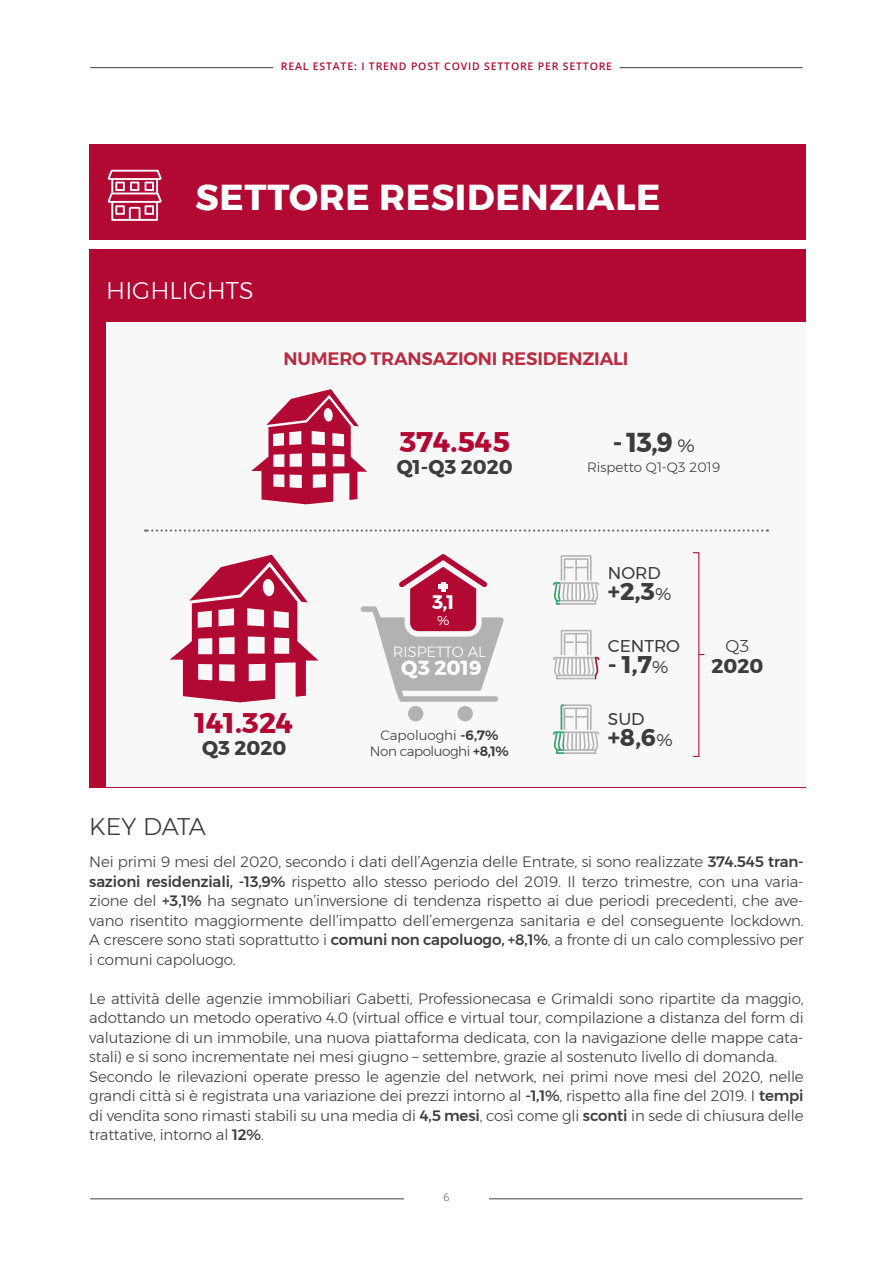
<style>
.page{position:relative;width:893px;height:1263px;background:#fff}
.page>*{position:absolute;margin:0;border:0;box-sizing:border-box;transform-origin:0 0}
.t1{font:700 36px "Montserrat";letter-spacing:.02em;color:#fff}
.t2{font:700 28.35px "Montserrat";color:#b10933}
.t3{font:700 27.3px "Montserrat";color:#3c3c3b;scale:.95 1}
.t4{font:700 24.15px "Montserrat";color:#3c3c3b}
.t5{font:300 24px "Montserrat";color:#fff}
.t6{font:300 24px "Montserrat";letter-spacing:-.015em;color:#3c3c3b}
.t7{font:700 20.25px "Montserrat";color:#fff}
.t8{font:700 19.8px "Montserrat";color:#3c3c3b}
.t9{font:700 19.5px "Montserrat";color:#fff;scale:.95 1}
.t10{font:600 18px "Montserrat";letter-spacing:-.01em;color:#b92c40}
.t11{font:16.95px "Montserrat";color:#3c3c3b}
.t12{font:300 16.95px "Montserrat";color:#3c3c3b}
.t13{font:300 15px/19.5px "Montserrat";letter-spacing:-.01em;color:#3c3c3b;text-align:justify}
.t14{font:300 14.7px "Montserrat";color:#fff}
.t15{font:300 13.5px/16.5px "Montserrat";letter-spacing:-.03em;color:#3c3c3b;text-align:center}
.t16{font:300 13.5px "Montserrat";color:#3c3c3b}
.t17{font:12.9px "Montserrat";color:#fff}
.t18{font:600 10.5px "Open Sans";letter-spacing:.08em;color:#b10933}
.t19{font:300 10.5px "Open Sans";color:#3c3c3b}
.s1{font-weight:400;font-size:18px}
.s2{font-weight:400;font-size:16.95px}
.s3{font-weight:600}
.s4{font-weight:500}
</style>
<div class="page">
<hr style="left:90px;top:67px;width:183px;height:1px;background:#3c3c3b">
<hr style="left:620px;top:67px;width:183px;height:1px;background:#3c3c3b">
<hr style="left:90px;top:1198px;width:314px;height:1px;background:#3c3c3b">
<hr style="left:489px;top:1198px;width:314px;height:1px;background:#3c3c3b">
<div style="left:89px;top:249px;width:717px;height:538px;background:#b10933"></div>
<div style="left:106px;top:322px;width:700px;height:465px;background:#f8f8f8"></div>
<div style="left:89px;top:145px;width:717px;height:95px;background:#b10933"></div>
<svg style="left:108px;top:170px;width:54px;height:51px"></svg>
<svg style="left:145px;top:529px;width:623px;height:3px"></svg>
<svg style="left:170px;top:555px;width:149px;height:147px"></svg>
<svg style="left:553px;top:704px;width:46px;height:50px"></svg>
<svg style="left:553px;top:630px;width:46px;height:49px"></svg>
<svg style="left:553px;top:555px;width:46px;height:50px"></svg>
<div style="left:408px;top:706px;width:15px;height:15px;background:#b3b2b2;border-radius:50%"></div>
<div style="left:457px;top:706px;width:16px;height:15px;background:#b3b2b2;border-radius:50%"></div>
<svg style="left:361px;top:554px;width:143px;height:148px"></svg>
<div style="left:441px;top:582px;width:5px;height:9px;background:#fff"></div>
<svg style="left:251px;top:389px;width:116px;height:115px"></svg>
<p class="t18" style="left:281px;top:59px;width:333px">REAL ESTATE: I TREND POST COVID SETTORE PER SETTORE</p>
<h1 class="t1" style="left:196px;top:168px;width:466px">SETTORE RESIDENZIALE</h1>
<h3 class="t5" style="left:106px;top:272px;width:149px">HIGHLIGHTS</h3>
<p class="t10" style="left:283px;top:344px;width:347px">NUMERO TRANSAZIONI RESIDENZIALI</p>
<h2 class="t2" style="left:400px;top:419px;width:112px">374.545</h2>
<h3 class="t8" style="left:397px;top:451px;width:117px">Q1-Q3 2020</h3>
<h3 class="t3" style="left:613px;top:420px;width:87px">- 13,9 <span class="s1">%</span></h3>
<p class="t16" style="left:587px;top:457px;width:135px">Rispetto Q1-Q3 2019</p>
<h3 class="t9" style="left:432px;top:587px;width:25px">3,1</h3>
<p class="t17" style="left:437px;top:610px;width:14px">%</p>
<p class="t14" style="left:393px;top:640px;width:95px">RISPETTO AL</p>
<h3 class="t7" style="left:401px;top:652px;width:82px">Q3 2019</h3>
<p class="t11" style="left:608px;top:559px;width:54px">NORD</p>
<h3 class="t4" style="left:608px;top:572px;width:65px">+2,3<span class="s2">%</span></h3>
<p class="t11" style="left:608px;top:633px;width:74px">CENTRO</p>
<h3 class="t4" style="left:608px;top:645px;width:62px">- 1,7<span class="s2">%</span></h3>
<p class="t12" style="left:725px;top:633px;width:25px">Q3</p>
<h3 class="t8" style="left:711px;top:650px;width:53px">2020</h3>
<h2 class="t2" style="left:195px;top:700px;width:100px">141.324</h2>
<h3 class="t8" style="left:202px;top:731px;width:86px">Q3 2020</h3>
<p class="t15" style="left:370px;top:726px;width:140px">Capoluoghi <span class="s3">-6,7%<br></span>Non capoluoghi <span class="s3">+8,1%</span></p>
<p class="t11" style="left:608px;top:706px;width:38px">SUD</p>
<h3 class="t4" style="left:608px;top:718px;width:66px">+8,6<span class="s2">%</span></h3>
<h3 class="t6" style="left:89px;top:808px;width:118px">KEY DATA</h3>
<p class="t13" style="left:89px;top:852px;width:716px">Nei primi 9 mesi del 2020, secondo i dati dell’Agenzia delle Entrate, si sono realizzate <span class="s4">374.545 tran&shy;sazioni residenziali, -13,9%</span> rispetto allo stesso periodo del 2019. Il terzo trimestre, con una varia&shy;zione del <span class="s4">+3,1%</span> ha segnato un’inversione di tendenza rispetto ai due periodi precedenti, che ave&shy;vano risentito maggiormente dell’impatto dell’emergenza sanitaria e del conseguente lockdown.<br>A crescere sono stati soprattutto i <span class="s4">comuni non capoluogo, +8,1%</span>, a fronte di un calo complessivo per i comuni capoluogo.</p>
<p class="t13" style="left:89px;top:988px;width:716px;text-align:left">Le attività delle agenzie immobiliari Gabetti, Professionecasa e Grimaldi sono ripartite da maggio, adottando un metodo operativo 4.0 (virtual office e virtual tour, compilazione a distanza del form di valutazione di un immobile, una nuova piattaforma dedicata, con la navigazione delle mappe cata&shy;stali) e si sono incrementate nei mesi giugno – settembre, grazie al sostenuto livello di domanda.<br>Secondo le rilevazioni operate presso le agenzie del network, nei primi nove mesi del 2020, nelle grandi città si è registrata una variazione dei prezzi intorno al <span class="s4">-1,1%</span>, rispetto alla fine del 2019. I <span class="s4">tempi </span>di vendita sono rimasti stabili su una media di <span class="s4">4,5 mesi</span>, così come gli <span class="s4">sconti</span> in sede di chiusura delle trattative, intorno al <span class="s4">12%</span>.</p>
<p class="t19" style="left:443px;top:1190px;width:7px">6</p>
</div>
